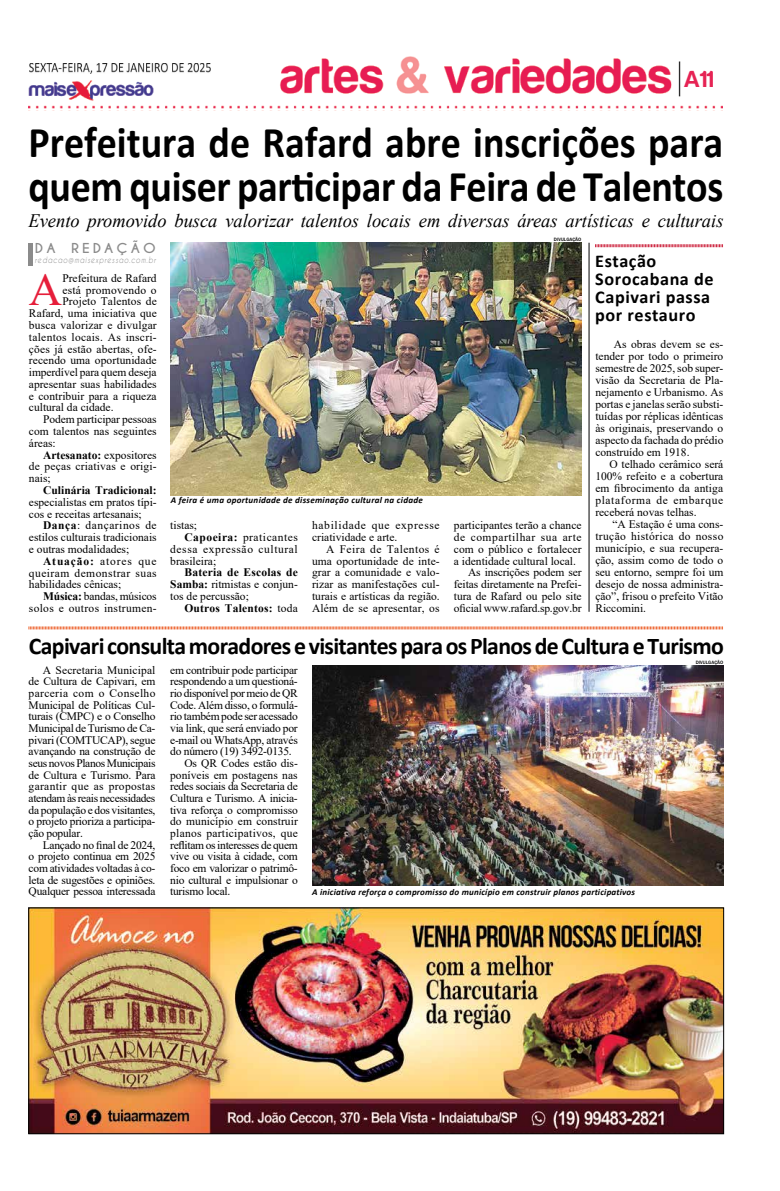
<style>
.page{position:relative;width:780px;height:1191px;background:#fff}
.page>*{position:absolute;margin:0;border:0;box-sizing:border-box;transform-origin:0 0}
.t1{font:46.2px "Times New Roman";color:#e61e3a}
.t2{font:700 44px/44px "Calibri";color:#000;scale:.91 1}
.t3{font:700 24px "Calibri";letter-spacing:-.03em;color:#000}
.t4{font:24px "Harabara";color:#e62354}
.t5{font:italic 19px "Times New Roman";color:#000}
.t6{font:700 18px/18px "Calibri";letter-spacing:.03em;color:#000}
.t7{font:700 12.9px "Caviar Dreams";letter-spacing:.22em;color:#8b8b8b;scale:1.07 1}
.t8{font:11.5px/12px "Times New Roman";color:#000;text-align:justify}
.t9{font:11.5px "Times New Roman";letter-spacing:-.02em;color:#000}
.t10{font:11.5px/11.8px "Times New Roman";letter-spacing:.025em;color:#000;text-align:right}
.t11{font:11.5px "Times New Roman";letter-spacing:-.025em;color:#000}
.t12{font:700 11.5px "Times New Roman";color:#000}
.t13{font:11.5px "Times New Roman";letter-spacing:.045em;color:#000}
.t14{font:11.5px/11.9px "Times New Roman";letter-spacing:.06em;color:#000}
.t15{font:11.5px "Times New Roman";letter-spacing:-.03em;color:#000}
.t16{font:11.5px "Times New Roman";letter-spacing:.05em;color:#000}
.t17{font:700 11.5px "Times New Roman";letter-spacing:.02em;color:#000}
.t18{font:11.5px "Times New Roman";letter-spacing:.02em;color:#000}
.t19{font:italic 700 9px "Calibri";letter-spacing:.02em;color:#000}
.t20{font:italic 8.3px "Caviar Dreams";letter-spacing:.11em;color:#8b8b8b;scale:.83 1}
.t21{font:500 4.9px "Franklin Gothic";color:#000}
.s1{font-weight:400}
.s2{font-weight:700}
</style>
<div class="page">
<img style="left:28px;top:57px;width:694px;height:54px">
<img style="left:29px;top:64px;width:181px;height:9px">
<img style="left:30px;top:909px;width:692px;height:223px">
<div style="left:28px;top:907px;width:696px;height:227px;border:1px solid #000"></div>
<img style="left:171px;top:243px;width:410px;height:252px">
<div style="left:28px;top:243px;width:5px;height:22px;background:#8b8b8b"></div>
<svg style="left:28px;top:626px;width:695px;height:4px"></svg>
<img style="left:312px;top:665px;width:411px;height:221px">
<svg style="left:595px;top:244px;width:128px;height:3px"></svg>
<hr style="left:589px;top:243px;width:1px;height:369px;background:#000">
<h3 class="t4" style="left:684px;top:67px;width:31px">A11</h3>
<h2 class="t2" style="left:28px;top:120px;width:765px">Prefeitura de Rafard abre inscrições para quem quiser participar da Feira de Talentos</h2>
<h3 class="t5" style="left:28px;top:208px;width:696px">Evento promovido busca valorizar talentos locais em diversas áreas artísticas e culturais</h3>
<p class="t21" style="left:554px;top:236px;width:29px">DIVULGAÇÃO</p>
<p class="t7" style="left:35px;top:240px;width:114px">DA REDAÇÃO</p>
<p class="t20" style="left:35px;top:255px;width:147px">redacao@maisexpressao.com.br</p>
<h1 class="t1" style="left:29px;top:257px;width:35px">A</h1>
<p class="t8" style="left:62px;top:272px;width:96px">Prefeitura de Rafard</p>
<h3 class="t6" style="left:595px;top:252px;width:120px">Estação<br>Sorocabana de<br>Capivari passa por restauro</h3>
<p class="t8" style="left:595px;top:338px;width:130px;text-indent:19px">As obras devem se es&shy;tender por todo o primeiro semestre de 2025, sob super&shy;visão da Secretaria de Pla&shy;nejamento e Urbanismo. As portas e janelas serão substi&shy;tuídas por réplicas idênticas às originais, preservando o aspecto da fachada do prédio construído em 1918.</p>
<p class="t8" style="left:595px;top:458px;width:130px;text-indent:14px">O telhado cerâmico será 100% refeito e a cobertura em fibrocimento da antiga plataforma de embarque receberá novas telhas.</p>
<p class="t8" style="left:595px;top:517px;width:130px;text-indent:17px">“A Estação é uma cons&shy;trução histórica do nosso município, e sua recupera&shy;ção, assim como de todo o seu entorno, sempre foi um desejo de nossa administra&shy;ção”, frisou o prefeito Vitão Riccomini.</p>
<p class="t18" style="left:62px;top:282px;width:96px">está promovendo o</p>
<p class="t8" style="left:62px;top:295px;width:96px">Projeto Talentos de</p>
<p class="t8" style="left:29px;top:307px;width:129px">Rafard, uma iniciativa que</p>
<p class="t8" style="left:29px;top:319px;width:129px">busca valorizar e divulgar</p>
<p class="t10" style="left:29px;top:330px;width:129px">talentos locais. As inscri-</p>
<p class="t8" style="left:29px;top:342px;width:129px">ções já estão abertas, ofe-</p>
<p class="t8" style="left:29px;top:354px;width:129px">recendo uma oportunidade</p>
<p class="t8" style="left:29px;top:366px;width:129px">imperdível para quem deseja</p>
<p class="t8" style="left:29px;top:378px;width:129px">apresentar suas habilidades</p>
<p class="t8" style="left:29px;top:389px;width:129px">e contribuir para a riqueza</p>
<p class="t8" style="left:29px;top:401px;width:86px">cultural da cidade.</p>
<p class="t8" style="left:43px;top:413px;width:115px">Podem participar pessoas</p>
<p class="t8" style="left:29px;top:425px;width:129px">com talentos nas seguintes</p>
<p class="t8" style="left:29px;top:436px;width:28px">áreas:</p>
<p class="t12" style="left:43px;top:446px;width:115px">Artesanato: <span class="s1">expositores</span></p>
<p class="t8" style="left:29px;top:460px;width:129px">de peças criativas e origi-</p>
<p class="t8" style="left:29px;top:472px;width:23px">nais;</p>
<p class="t12" style="left:43px;top:482px;width:115px">Culinária Tradicional:</p>
<p class="t8" style="left:29px;top:496px;width:129px">especialistas em pratos típi&shy;cos e receitas artesanais;</p>
<p class="t8" style="left:29px;top:519px;width:129px;text-indent:14px"><span class="s2">Dança</span>: dançarinos de estilos culturais tradicionais e outras modalidades;</p>
<p class="t8" style="left:29px;top:554px;width:129px;text-indent:14px"><span class="s2">Atuação:</span> atores que queiram demonstrar suas habilidades cênicas;</p>
<p class="t10" style="left:29px;top:590px;width:129px"><span class="s2">Música:</span> bandas, músicos solos e outros instrumen-</p>
<p class="t19" style="left:171px;top:494px;width:253px">A feira é uma oportunidade de disseminação cultural na cidade</p>
<p class="t8" style="left:170px;top:519px;width:28px">tistas;</p>
<p class="t13" style="left:184px;top:529px;width:115px"><span class="s2">Capoeira:</span> praticantes</p>
<p class="t16" style="left:170px;top:540px;width:129px">dessa expressão cultural</p>
<p class="t8" style="left:170px;top:554px;width:47px">brasileira;</p>
<p class="t8" style="left:170px;top:566px;width:129px;text-indent:14px"><span class="s2">Bateria de Escolas de Samba:</span> ritmistas e conjun&shy;tos de percussão;</p>
<p class="t17" style="left:184px;top:600px;width:115px">Outros Talentos: <span class="s1">toda</span></p>
<p class="t14" style="left:312px;top:519px;width:129px">habilidade que expresse criatividade e arte.</p>
<p class="t8" style="left:312px;top:542px;width:129px;text-indent:14px">A Feira de Talentos é uma oportunidade de inte&shy;grar a comunidade e valo&shy;rizar as manifestações cul&shy;turais e artísticas da região.<br>Além de se apresentar, os</p>
<p class="t8" style="left:454px;top:519px;width:129px">participantes terão a chance</p>
<p class="t13" style="left:454px;top:529px;width:129px">de compartilhar sua arte</p>
<p class="t8" style="left:454px;top:542px;width:129px">com o público e fortalecer</p>
<p class="t8" style="left:454px;top:554px;width:124px">a identidade cultural local.</p>
<p class="t8" style="left:468px;top:566px;width:115px">As inscrições podem ser</p>
<p class="t8" style="left:454px;top:578px;width:129px">feitas diretamente na Prefei-</p>
<p class="t8" style="left:454px;top:590px;width:129px">tura de Rafard ou pelo site</p>
<p class="t8" style="left:454px;top:602px;width:129px">oficial www.rafard.sp.gov.br</p>
<h3 class="t3" style="left:29px;top:629px;width:696px">Capivari consulta moradores e visitantes para os Planos de Cultura e Turismo</h3>
<p class="t8" style="left:29px;top:663px;width:128px;line-height:11.7px;text-indent:14px">A Secretaria Municipal de Cultura de Capivari, em parceria com o Conselho Municipal de Políticas Cul&shy;turais (CMPC) e o Conselho Municipal de Turismo de Ca&shy;pivari (COMTUCAP), segue avançando na construção de seus novos Planos Municipais de Cultura e Turismo. Para garantir que as propostas atendam às reais necessidades da população e dos visitantes, o projeto prioriza a participa&shy;ção popular.</p>
<p class="t8" style="left:29px;top:838px;width:128px;line-height:11.7px;text-indent:14px">Lançado no final de 2024, o projeto continua em 2025 com atividades voltadas à co&shy;leta de sugestões e opiniões.<br>Qualquer pessoa interessada</p>
<p class="t21" style="left:695px;top:659px;width:29px">DIVULGAÇÃO</p>
<p class="t9" style="left:170px;top:661px;width:129px">em contribuir pode participar</p>
<p class="t9" style="left:170px;top:673px;width:129px">respondendo a um questioná-</p>
<p class="t15" style="left:170px;top:685px;width:129px">rio disponível por meio de QR</p>
<p class="t9" style="left:170px;top:696px;width:129px">Code. Além disso, o formulá-</p>
<p class="t11" style="left:170px;top:708px;width:129px">rio também pode ser acessado</p>
<p class="t9" style="left:170px;top:720px;width:129px">via link, que será enviado por</p>
<p class="t9" style="left:170px;top:731px;width:129px">e-mail ou WhatsApp, através</p>
<p class="t9" style="left:170px;top:743px;width:123px">do número (19) 3492-0135.</p>
<p class="t8" style="left:184px;top:757px;width:115px">Os QR Codes estão dis-</p>
<p class="t8" style="left:170px;top:768px;width:129px">poníveis em postagens nas</p>
<p class="t9" style="left:170px;top:778px;width:129px">redes sociais da Secretaria de</p>
<p class="t9" style="left:170px;top:790px;width:129px">Cultura e Turismo. A inicia-</p>
<p class="t8" style="left:170px;top:803px;width:129px">tiva reforça o compromisso</p>
<p class="t8" style="left:170px;top:815px;width:129px">do município em construir</p>
<p class="t10" style="left:170px;top:827px;width:129px">planos participativos, que</p>
<p class="t11" style="left:170px;top:836px;width:129px">reflitam os interesses de quem</p>
<p class="t9" style="left:170px;top:848px;width:129px">vive ou visita à cidade, com</p>
<p class="t9" style="left:170px;top:860px;width:129px">foco em valorizar o patrimô-</p>
<p class="t8" style="left:170px;top:873px;width:129px">nio cultural e impulsionar o</p>
<p class="t9" style="left:170px;top:883px;width:62px">turismo local.</p>
<p class="t19" style="left:312px;top:886px;width:324px">A iniciativa reforça o compromisso do município em construir planos participativos</p>
</div>
